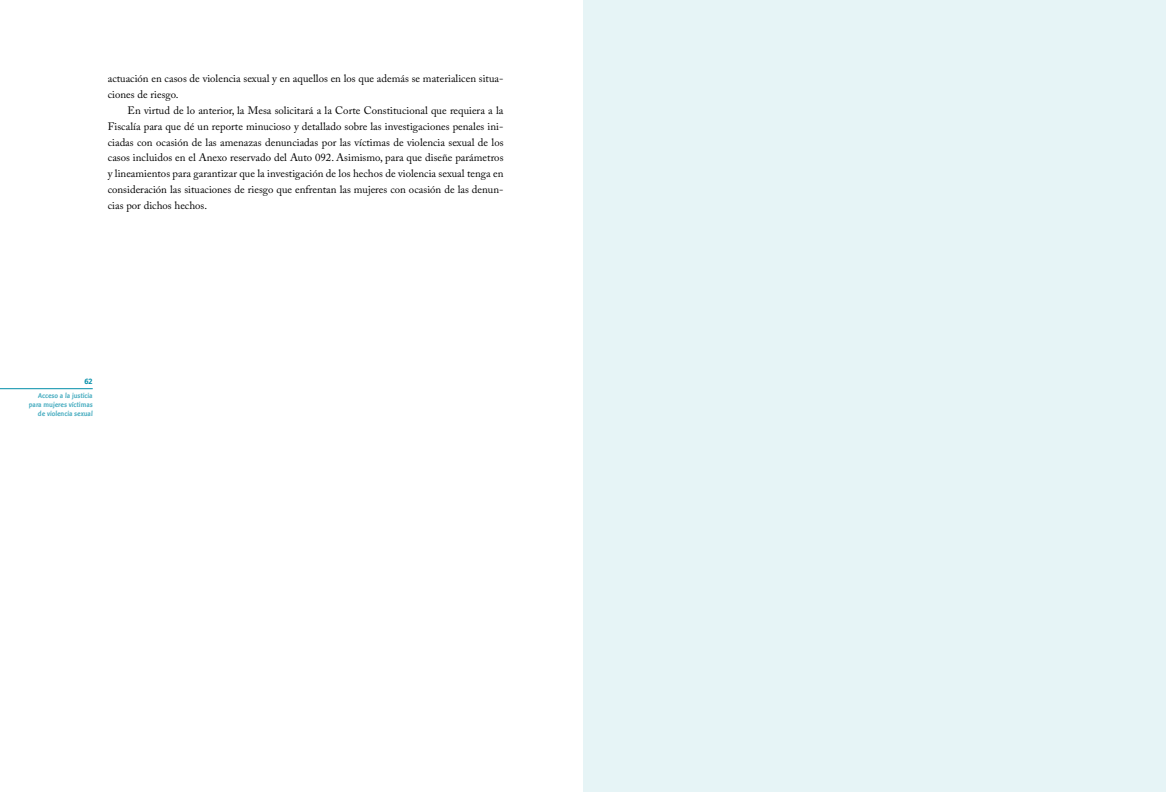
<style>
.page{position:relative;width:1166px;height:792px;background:#fff}
.page>*{position:absolute;margin:0;border:0;box-sizing:border-box;transform-origin:0 0}
.t1{font:10.8px/15.9px "Adobe Caslon Pro";color:#000}
.t2{font:700 8px "Linotype Pisa";color:#008da8}
.t3{font:700 7px/9px "Linotype Pisa";color:#4dafc2;text-align:right}
</style>
<div class="page">
<div style="left:583px;top:0;width:582px;height:792px;background:#e6f4f6"></div>
<hr style="left:0;top:388px;width:93px;height:1px;background:#008da8">
<p class="t1" style="left:108px;top:70px;width:397px">actuación en casos de violencia sexual y en aquellos en los que además se materialicen situa&shy;ciones de riesgo.</p>
<p class="t1" style="left:108px;top:102px;width:397px;text-align:justify;text-indent:20px">En virtud de lo anterior, la Mesa solicitará a la Corte Constitucional que requiera a la Fiscalía para que dé un reporte minucioso y detallado sobre las investigaciones penales ini&shy;ciadas con ocasión de las amenazas denunciadas por las víctimas de violencia sexual de los casos incluidos en el Anexo reservado del Auto 092. Asimismo, para que diseñe parámetros y lineamientos para garantizar que la investigación de los hechos de violencia sexual tenga en consideración las situaciones de riesgo que enfrentan las mujeres con ocasión de las denun&shy;cias por dichos hechos.</p>
<p class="t2" style="left:84px;top:376px;width:10px">62</p>
<p class="t3" style="left:29px;top:391px;width:65px">Acceso a la justicia para mujeres víctimas de violencia sexual</p>
</div>
